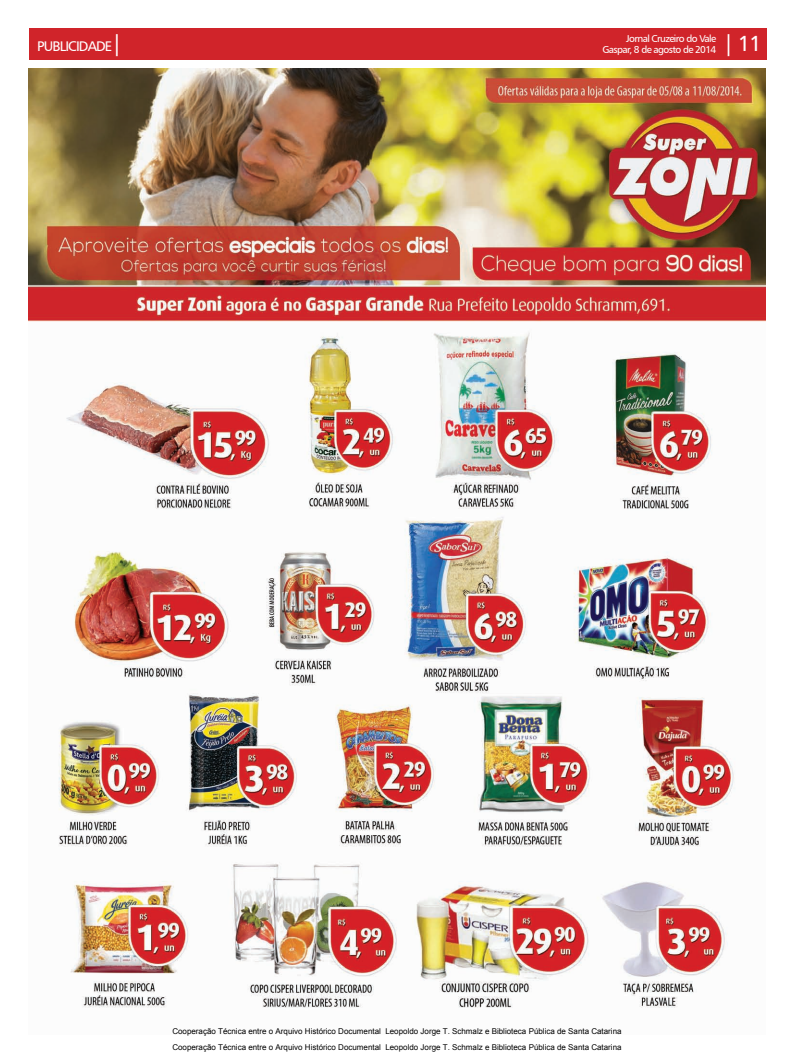
<style>
.page{position:relative;width:794px;height:1063px;background:#fff}
.page>*{position:absolute;margin:0;border:0;box-sizing:border-box;transform-origin:0 0}
.t1{font:14px "Humanist 777 BT Roman B";letter-spacing:-.06em;color:#fff}
.t2{font:10px/11px "Humanist 777 BT Roman B";letter-spacing:-.06em;color:#fff}
.t3{font:8px/16.2px "Arial";color:#000}
.s1{font-size:22px}
</style>
<div class="page">
<img style="left:28px;top:68px;width:737px;height:940px">
<div style="left:30px;top:28px;width:737px;height:29px;background:#d0242a"></div>
<hr style="left:30px;top:56px;width:737px;height:4px;background:#d0242a">
<h1 class="t1" style="left:37px;top:38px;width:87px">PUBLICIDADE<span class="s1">|</span></h1>
<p class="t2" style="left:602px;top:33px;width:161px;text-indent:24px">Jornal Cruzeiro do Vale<br>Gaspar, 8 de agosto de 2014 <sup>|</sup> <sup>11</sup></p>
<p class="t3" style="left:172px;top:1023px;width:451px">Cooperação Técnica entre o Arquivo Histórico Documental Leopoldo Jorge T. Schmalz e Biblioteca Pública de Santa Catarina<br>Cooperação Técnica entre o Arquivo Histórico Documental Leopoldo Jorge T. Schmalz e Biblioteca Pública de Santa Catarina</p>
</div>
